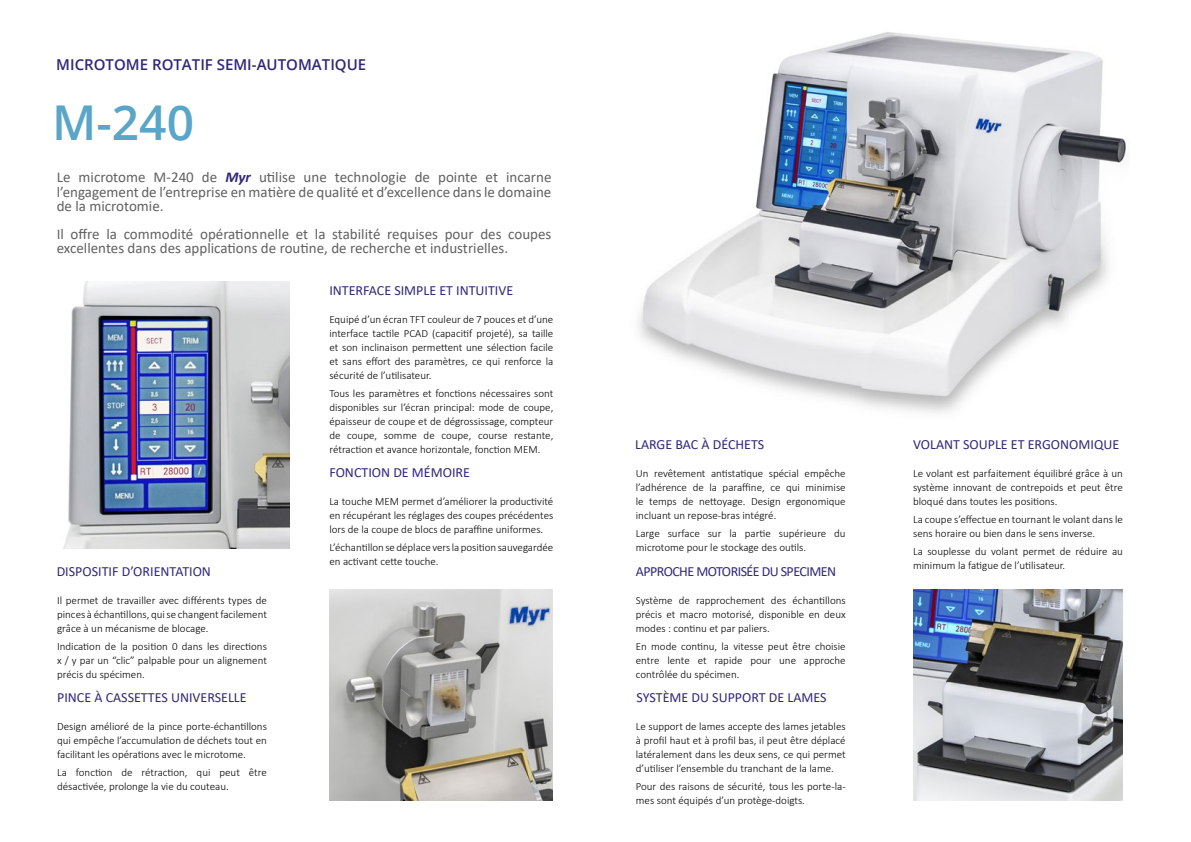
<style>
.page{position:relative;width:1191px;height:842px;background:#fff}
.page>*{position:absolute;margin:0;border:0;box-sizing:border-box;transform-origin:0 0}
.t1{font:600 48px "Open Sans";color:#5aa6c8}
.t2{font:15px/14px "Calibri";color:#616161;text-align:justify}
.t3{font:600 15px "Open Sans";color:#302877}
.t4{font:14px "Calibri";color:#302877}
.t5{font:14px "Calibri";letter-spacing:-.04em;color:#302877}
.t6{font:300 11px/14px "Calibri";color:#000;text-align:justify}
.t7{font:300 11px/14px "Calibri";color:#010202;text-align:justify}
.s1{font-weight:700;font-style:italic;color:#302877}
</style>
<div class="page">
<img style="left:638px;top:32px;width:488px;height:381px">
<img style="left:63px;top:281px;width:227px;height:268px">
<img style="left:329px;top:589px;width:223px;height:211px">
<img style="left:913px;top:589px;width:210px;height:211px">
<h2 class="t3" style="left:56px;top:54px;width:311px">MICROTOME ROTATIF SEMI-AUTOMATIQUE</h2>
<h1 class="t1" style="left:52px;top:90px;width:143px">M-240</h1>
<h2 class="t2" style="left:57px;top:170px;width:496px">Le microtome M-240 de <span class="s1">Myr</span> utilise une technologie de pointe et incarne l’engagement de l’entreprise en matière de qualité et d’excellence dans le domaine de la microtomie.</h2>
<h2 class="t2" style="left:57px;top:226px;width:496px">Il offre la commodité opérationnelle et la stabilité requises pour des coupes excellentes dans des applications de routine, de recherche et industrielles.</h2>
<p class="t4" style="left:57px;top:561px;width:156px">DISPOSITIF D’ORIENTATION</p>
<p class="t6" style="left:57px;top:593px;width:211px">Il permet de travailler avec différents types de pinces à échantillons, qui se changent facilement grâce à un mécanisme de blocage.</p>
<p class="t6" style="left:57px;top:639px;width:211px">Indication de la position 0 dans les directions x / y par un “clic” palpable pour un alignement précis du spécimen.</p>
<p class="t4" style="left:57px;top:687px;width:191px">PINCE À CASSETTES UNIVERSELLE</p>
<p class="t6" style="left:57px;top:719px;width:211px">Design amélioré de la pince porte-échantillons qui empêche l’accumulation de déchets tout en facilitant les opérations avec le microtome.</p>
<p class="t6" style="left:57px;top:765px;width:211px">La fonction de rétraction, qui peut être désactivée, prolonge la vie du couteau.</p>
<p class="t4" style="left:329px;top:280px;width:185px">INTERFACE SIMPLE ET INTUITIVE</p>
<p class="t6" style="left:329px;top:312px;width:225px">Equipé d’un écran TFT couleur de 7 pouces et d’une interface tactile PCAD (capacitif projeté), sa taille et son inclinaison permettent une sélection facile et sans effort des paramètres, ce qui renforce la sécurité de l’utilisateur.</p>
<p class="t6" style="left:329px;top:386px;width:225px">Tous les paramètres et fonctions nécessaires sont disponibles sur l’écran principal: mode de coupe, épaisseur de coupe et de dégrossissage, compteur de coupe, somme de coupe, course restante, rétraction et avance horizontale, fonction MEM.</p>
<p class="t4" style="left:329px;top:463px;width:142px">FONCTION DE MÉMOIRE</p>
<p class="t6" style="left:329px;top:495px;width:225px">La touche MEM permet d’améliorer la productivité en récupérant les réglages des coupes précédentes lors de la coupe de blocs de paraffine uniformes.</p>
<p class="t6" style="left:329px;top:541px;width:225px">L’échantillon se déplace vers la position sauvegardée en activant cette touche.</p>
<p class="t4" style="left:635px;top:435px;width:131px">LARGE BAC À DÉCHETS</p>
<p class="t7" style="left:636px;top:466px;width:211px">Un revêtement antistatique spécial empêche l’adhérence de la paraffine, ce qui minimise le temps de nettoyage. Design ergonomique incluant un repose-bras intégré.</p>
<p class="t7" style="left:636px;top:526px;width:211px">Large surface sur la partie supérieure du microtome pour le stockage des outils.</p>
<p class="t5" style="left:636px;top:561px;width:202px">APPROCHE MOTORISÉE DU SPECIMEN</p>
<p class="t6" style="left:636px;top:593px;width:211px">Système de rapprochement des échantillons précis et macro motorisé, disponible en deux modes : continu et par paliers.</p>
<p class="t6" style="left:636px;top:639px;width:211px">En mode continu, la vitesse peut être choisie entre lente et rapide pour une approche contrôlée du spécimen.</p>
<p class="t4" style="left:636px;top:687px;width:192px">SYSTÈME DU SUPPORT DE LAMES</p>
<p class="t6" style="left:636px;top:719px;width:211px">Le support de lames accepte des lames jetables à profil haut et à profil bas, il peut être déplacé latéralement dans les deux sens, ce qui permet d’utiliser l’ensemble du tranchant de la lame.</p>
<p class="t6" style="left:636px;top:779px;width:211px">Pour des raisons de sécurité, tous les porte-la&shy;mes sont équipés d’un protège-doigts.</p>
<p class="t4" style="left:913px;top:435px;width:208px">VOLANT SOUPLE ET ERGONOMIQUE</p>
<p class="t6" style="left:913px;top:466px;width:211px">Le volant est parfaitement équilibré grâce à un système innovant de contrepoids et peut être bloqué dans toutes les positions.</p>
<p class="t6" style="left:913px;top:513px;width:211px">La coupe s’effectue en tournant le volant dans le sens horaire ou bien dans le sens inverse.</p>
<p class="t6" style="left:913px;top:545px;width:211px">La souplesse du volant permet de réduire au minimum la fatigue de l’utilisateur.</p>
</div>
